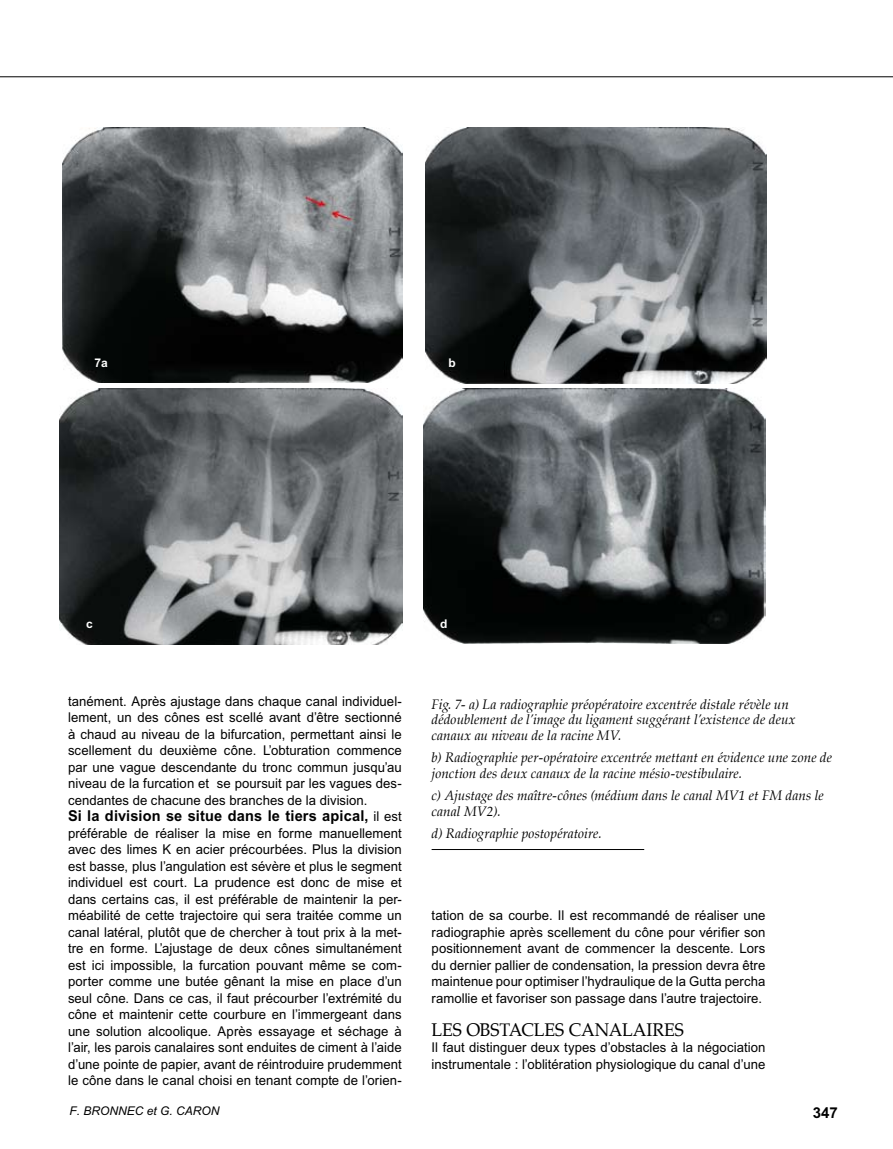
<style>
.page{position:relative;width:893px;height:1149px;background:#fff}
.page>*{position:absolute;margin:0;border:0;box-sizing:border-box;transform-origin:0 0}
.t1{font:18px "Palatino";letter-spacing:-.01em;color:#000}
.t2{font:700 15px "M Arial";letter-spacing:.01em;color:#000}
.t3{font:13.5px/16.5px "M Arial";letter-spacing:.005em;color:#000;text-align:justify}
.t4{font:italic 13.5px/15.8px "Palatino";color:#000}
.t5{font:italic 12px "M Arial";color:#000}
.t6{font:700 12px "M Arial";color:#fff}
.s1{font-weight:400;font-size:13.5px}
</style>
<div class="page">
<hr style="left:0;top:76px;width:893px;height:1px;background:#000">
<img style="left:62px;top:128px;width:341px;height:254px">
<img style="left:60px;top:388px;width:343px;height:255px">
<img style="left:426px;top:128px;width:341px;height:255px">
<img style="left:424px;top:388px;width:341px;height:255px">
<hr style="left:432px;top:849px;width:212px;height:1px;background:#000">
<p class="t6" style="left:95px;top:355px;width:15px">7a</p>
<p class="t6" style="left:449px;top:355px;width:9px">b</p>
<p class="t6" style="left:86px;top:616px;width:8px">c</p>
<p class="t6" style="left:440px;top:616px;width:9px">d</p>
<p class="t3" style="left:68px;top:692px;width:335px">tanément. Après ajustage dans chaque canal individuel&shy;lement, un des cônes est scellé avant d’être sectionné à chaud au niveau de la bifurcation, permettant ainsi le scellement du deuxième cône. L’obturation commence par une vague descendante du tronc commun jusqu’au niveau de la furcation et se poursuit par les vagues des&shy;cendantes de chacune des branches de la division.</p>
<p class="t2" style="left:68px;top:807px;width:335px">Si la division se situe dans le tiers apical, <span class="s1">il est</span></p>
<p class="t3" style="left:68px;top:824px;width:335px">préférable de réaliser la mise en forme manuellement avec des limes K en acier précourbées. Plus la division est basse, plus l’angulation est sévère et plus le segment individuel est court. La prudence est donc de mise et dans certains cas, il est préférable de maintenir la per&shy;méabilité de cette trajectoire qui sera traitée comme un canal latéral, plutôt que de chercher à tout prix à la met&shy;tre en forme. L’ajustage de deux cônes simultanément est ici impossible, la furcation pouvant même se com&shy;porter comme une butée gênant la mise en place d’un seul cône. Dans ce cas, il faut précourber l’extrémité du cône et maintenir cette courbure en l’immergeant dans une solution alcoolique. Après essayage et séchage à l’air, les parois canalaires sont enduites de ciment à l’aide d’une pointe de papier, avant de réintroduire prudemment le cône dans le canal choisi en tenant compte de l’orien-</p>
<p class="t4" style="left:432px;top:696px;width:365px">Fig. 7- a) La radiographie préopératoire excentrée distale révèle un dédoublement de l’image du ligament suggérant l’existence de deux canaux au niveau de la racine MV.</p>
<p class="t4" style="left:432px;top:749px;width:402px">b) Radiographie per-opératoire excentrée mettant en évidence une zone de jonction des deux canaux de la racine mésio-vestibulaire.</p>
<p class="t4" style="left:432px;top:787px;width:394px">c) Ajustage des maître-cônes (médium dans le canal MV1 et FM dans le canal MV2).</p>
<p class="t4" style="left:432px;top:825px;width:172px">d) Radiographie postopératoire.</p>
<p class="t3" style="left:432px;top:906px;width:335px">tation de sa courbe. Il est recommandé de réaliser une radiographie après scellement du cône pour vérifier son positionnement avant de commencer la descente. Lors du dernier pallier de condensation, la pression devra être maintenue pour optimiser l’hydraulique de la Gutta percha ramollie et favoriser son passage dans l’autre trajectoire.</p>
<h1 class="t1" style="left:432px;top:1014px;width:165px">LES OBSTACLES CANA</h1>
<h1 class="t1" style="left:622px;top:1014px;width:22px">LAIRES</h1>
<p class="t3" style="left:432px;top:1038px;width:335px">Il faut distinguer deux types d’obstacles à la négociation instrumentale : l’oblitération physiologique du canal d’une</p>
<p class="t5" style="left:69px;top:1103px;width:152px">F. BRONNEC et G. CARON</p>
<p class="t2" style="left:813px;top:1103px;width:27px">347</p>
</div>
